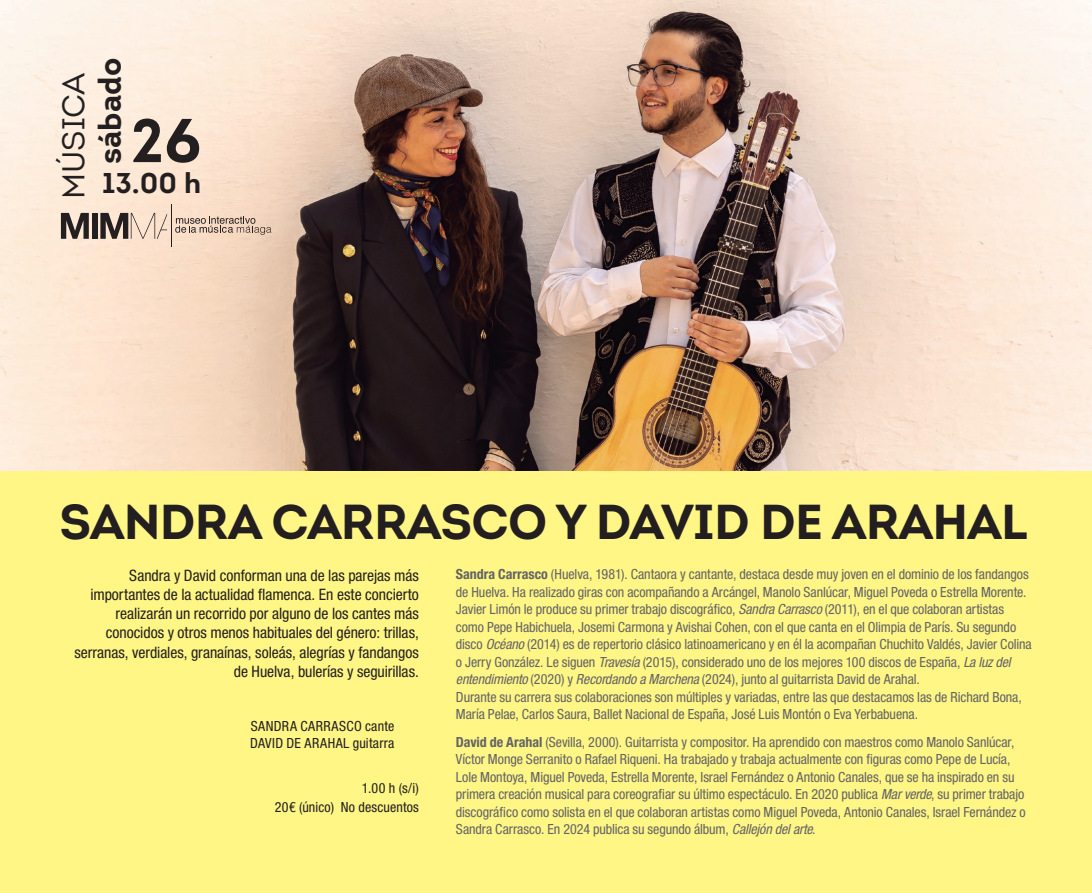
<style>
.page{position:relative;width:1092px;height:893px;background:#fff}
.page>*{position:absolute;margin:0;border:0;box-sizing:border-box;transform-origin:0 0}
.t1{font:700 61.25px "Intro";color:#231f20}
.t2{font:700 49px "Intro";letter-spacing:-.015em;color:#231f20}
.t3{font:700 31.5px "Intro";color:#231f20}
.t4{font:31.5px "Intro";color:#231f20}
.t5{font:700 28.53px "Intro";color:#231f20}
.t6{font:condensed 15.75px/19.2px "Helvetica Neue LT Std";letter-spacing:-.005em;color:#231f20;text-align:right}
.t7{font:condensed 14px/17.5px "Helvetica Neue LT Std";letter-spacing:-.005em;color:#636366}
.t8{font:condensed 14px/17.5px "Helvetica Neue LT Std";letter-spacing:.02em;color:#231f20}
.s1{font-weight:700}
.s2{font-style:italic}
</style>
<div class="page">
<div style="left:0;top:0;width:1091px;height:893px;background:#fff685"></div>
<img style="left:0;top:0;width:1091px;height:470px">
<hr style="left:171px;top:204px;width:1px;height:43px;background:#231f20">
<svg style="left:61px;top:213px;width:28px;height:26px"></svg>
<div style="left:92px;top:213px;width:5px;height:26px;background:#231f20"></div>
<svg style="left:100px;top:213px;width:67px;height:26px;background:#b1a093"></svg>
<svg style="left:175px;top:217px;width:96px;height:18px;background:#c7b09e"></svg>
<h3 class="t4" style="left:54px;top:199px;width:128px;rotate:-90deg">MÚSICA</h3>
<h3 class="t3" style="left:90px;top:164px;width:108px;rotate:-90deg">sábado</h3>
<h1 class="t1" style="left:131px;top:102px;width:72px">26</h1>
<h3 class="t5" style="left:102px;top:165px;width:100px">13.00 h</h3>
<h2 class="t2" style="left:60px;top:491px;width:969px">SANDRA CARRASCO Y DAVID DE ARAHAL</h2>
<p class="t6" style="left:74px;top:565px;width:346px">Sandra y David conforman una de las parejas más importantes de la actualidad flamenca. En este concierto realizarán un recorrido por alguno de los cantes más conocidos y otros menos habituales del género: trillas, serranas, verdiales, granaínas, soleás, alegrías y fandangos de Huelva, bulerías y seguirillas.</p>
<p class="t8" style="left:250px;top:717px;width:146px">SANDRA CARRASCO cante<br>DAVID DE ARAHAL guitarra</p>
<p class="t8" style="left:275px;top:778px;width:146px;line-height:19.2px;text-align:right">1.00 h (s/i)<br>20€ (único) No descuentos</p>
<p class="t7" style="left:456px;top:565px;width:577px"><span class="s1">Sandra Carrasco</span> (Huelva, 1981). Cantaora y cantante, destaca desde muy joven en el dominio de los fandangos de Huelva. Ha realizado giras con acompañando a Arcángel, Manolo Sanlúcar, Miguel Poveda o Estrella Morente.<br>Javier Limón le produce su primer trabajo discográfico, <span class="s2">Sandra Carrasco</span> (2011), en el que colaboran artistas como Pepe Habichuela, Josemi Carmona y Avishai Cohen, con el que canta en el Olimpia de París. Su segundo disco <span class="s2">Océano</span> (2014) es de repertorio clásico latinoamericano y en él la acompañan Chuchito Valdés, Javier Colina o Jerry González. Le siguen <span class="s2">Travesía</span> (2015), considerado uno de los mejores 100 discos de España, <span class="s2">La luz del entendimiento</span> (2020) y <span class="s2">Recordando a Marchena</span> (2024), junto al guitarrista David de Arahal.<br>Durante su carrera sus colaboraciones son múltiples y variadas, entre las que destacamos las de Richard Bona, María Pelae, Carlos Saura, Ballet Nacional de España, José Luis Montón o Eva Yerbabuena.</p>
<p class="t7" style="left:456px;top:733px;width:571px"><span class="s1">David de Arahal</span> (Sevilla, 2000). Guitarrista y compositor. Ha aprendido con maestros como Manolo Sanlúcar, Víctor Monge Serranito o Rafael Riqueni. Ha trabajado y trabaja actualmente con figuras como Pepe de Lucía, Lole Montoya, Miguel Poveda, Estrella Morente, Israel Fernández o Antonio Canales, que se ha inspirado en su primera creación musical para coreografiar su último espectáculo. En 2020 publica <span class="s2">Mar verde</span>, su primer trabajo discográfico como solista en el que colaboran artistas como Miguel Poveda, Antonio Canales, Israel Fernández o Sandra Carrasco. En 2024 publica su segundo álbum, <span class="s2">Callejón del arte</span>.</p>
</div>
